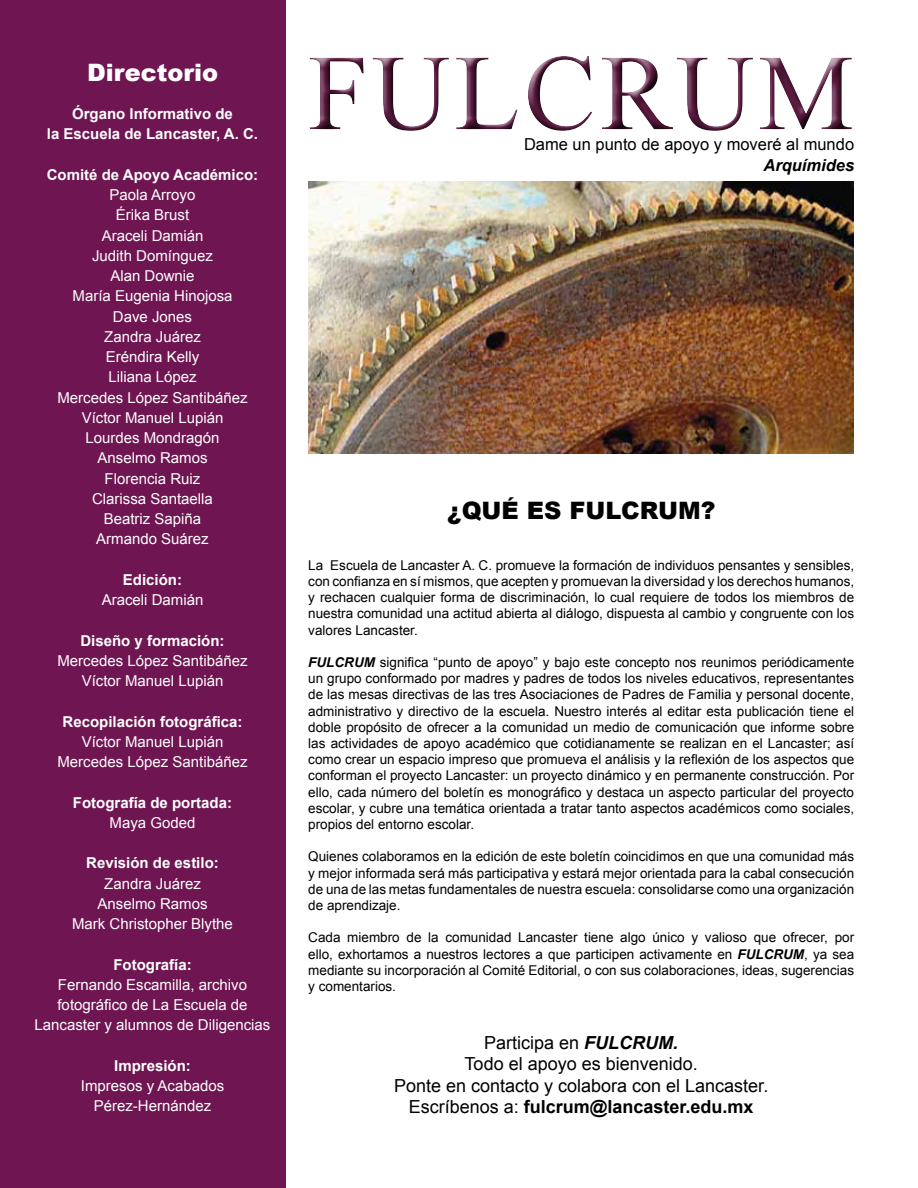
<style>
.page{position:relative;width:918px;height:1188px;background:#fff}
.page>*{position:absolute;margin:0;border:0;box-sizing:border-box;transform-origin:0 0}
.t1{font:108px "Times New Roman";letter-spacing:.035em;color:#5a1b3f}
.t2{font:900 24px "Arial";color:#000}
.t3{font:900 24px "Arial";color:#fff}
.t4{font:18px/21.6px "Arial";color:#000;text-align:center}
.t5{font:16.5px "Arial";color:#000}
.t6{font:italic 700 16.5px "Arial";color:#000}
.t7{font:15px/20.2px "Arial";color:#fff;text-align:center}
.t8{font:700 15px/20.2px "Arial";color:#fff;text-align:center}
.t9{font:13.5px/16.2px "Arial";color:#000;text-align:justify}
.s1{font-weight:700;font-style:italic}
.s2{font-weight:700}
</style>
<div class="page">
<div style="left:301px;top:50px;width:562px;height:92px;background:#000;opacity:.75"></div>
<img style="left:308px;top:182px;width:546px;height:271px">
<div style="left:0;top:0;width:286px;height:1188px;background:#6f1552"></div>
<h2 class="t3" style="left:87px;top:55px;width:133px">DIRECTORIO</h2>
<p class="t8" style="left:47px;top:104px;width:213px">Órgano Informativo de<br>la Escuela de Lancaster, A. C.</p>
<p class="t8" style="left:47px;top:165px;width:213px">Comité de Apoyo Académico:</p>
<p class="t7" style="left:57px;top:185px;width:192px">Paola Arroyo<br>Érika Brust<br>Araceli Damián<br>Judith Domínguez<br>Alan Downie<br>María Eugenia Hinojosa<br>Dave Jones<br>Zandra Juárez<br>Eréndira Kelly<br>Liliana López<br>Mercedes López Santibáñez<br>Víctor Manuel Lupián<br>Lourdes Mondragón<br>Anselmo Ramos<br>Florencia Ruiz<br>Clarissa Santaella<br>Beatriz Sapiña<br>Armando Suárez</p>
<p class="t8" style="left:123px;top:570px;width:61px">Edición:</p>
<p class="t7" style="left:102px;top:590px;width:103px">Araceli Damián</p>
<p class="t8" style="left:80px;top:631px;width:146px">Diseño y formación:</p>
<p class="t7" style="left:57px;top:651px;width:192px">Mercedes López Santibáñez<br>Víctor Manuel Lupián</p>
<p class="t8" style="left:63px;top:712px;width:182px">Recopilación fotográfica:</p>
<p class="t7" style="left:57px;top:732px;width:192px">Víctor Manuel Lupián<br>Mercedes López Santibáñez</p>
<p class="t8" style="left:73px;top:793px;width:161px">Fotografía de portada:</p>
<p class="t7" style="left:110px;top:813px;width:87px">Maya Goded</p>
<p class="t8" style="left:86px;top:854px;width:134px">Revisión de estilo:</p>
<p class="t7" style="left:72px;top:874px;width:162px">Zandra Juárez<br>Anselmo Ramos<br>Mark Christopher Blythe</p>
<p class="t8" style="left:113px;top:955px;width:80px">Fotografía:</p>
<p class="t7" style="left:35px;top:975px;width:237px">Fernando Escamilla, archivo fotográfico de La Escuela de<br>Lancaster y alumnos de Diligencias</p>
<p class="t8" style="left:114px;top:1056px;width:78px">Impresión:</p>
<p class="t7" style="left:81px;top:1076px;width:145px">Impresos y Acabados<br>Pérez-Hernández</p>
<h1 class="t1" style="left:308px;top:20px;width:548px">FULCRUM</h1>
<p class="t5" style="left:524px;top:134px;width:332px">Dame un punto de apoyo y moveré al mundo</p>
<p class="t6" style="left:763px;top:155px;width:92px">ARQUÍMIDES</p>
<h2 class="t2" style="left:447px;top:493px;width:270px">¿QUÉ ES FULCRUM?</h2>
<p class="t9" style="left:308px;top:557px;width:547px">La Escuela de Lancaster A. C. promueve la formación de individuos pensantes y sensibles, con confianza en sí mismos, que acepten y promuevan la diversidad y los derechos humanos, y rechacen cualquier forma de discriminación, lo cual requiere de todos los miembros de nuestra comunidad una actitud abierta al diálogo, dispuesta al cambio y congruente con los valores Lancaster.</p>
<p class="t9" style="left:308px;top:654px;width:547px"><span class="s1">FULCRUM</span> significa “punto de apoyo” y bajo este concepto nos reunimos periódicamente un grupo conformado por madres y padres de todos los niveles educativos, representantes de las mesas directivas de las tres Asociaciones de Padres de Familia y personal docente, administrativo y directivo de la escuela. Nuestro interés al editar esta publicación tiene el doble propósito de ofrecer a la comunidad un medio de comunicación que informe sobre las actividades de apoyo académico que cotidianamente se realizan en el Lancaster; así como crear un espacio impreso que promueva el análisis y la reflexión de los aspectos que conforman el proyecto Lancaster: un proyecto dinámico y en permanente construcción. Por ello, cada número del boletín es monográfico y destaca un aspecto particular del proyecto escolar, y cubre una temática orientada a tratar tanto aspectos académicos como sociales, propios del entorno escolar.</p>
<p class="t9" style="left:308px;top:849px;width:547px">Quienes colaboramos en la edición de este boletín coincidimos en que una comunidad más y mejor informada será más participativa y estará mejor orientada para la cabal consecución de una de las metas fundamentales de nuestra escuela: consolidarse como una organización de aprendizaje.</p>
<p class="t9" style="left:308px;top:930px;width:547px">Cada miembro de la comunidad Lancaster tiene algo único y valioso que ofrecer, por ello, exhortamos a nuestros lectores a que participen activamente en <span class="s1">FULCRUM</span>, ya sea mediante su incorporación al Comité Editorial, o con sus colaboraciones, ideas, sugerencias y comentarios.</p>
<h3 class="t4" style="left:394px;top:1032px;width:376px">Participa en <span class="s1">FULCRUM.<br></span>Todo el apoyo es bienvenido.<br>Ponte en contacto y colabora con el Lancaster.<br>Escríbenos a: <span class="s2">fulcrum@lancaster.edu.mx</span></h3>
</div>
